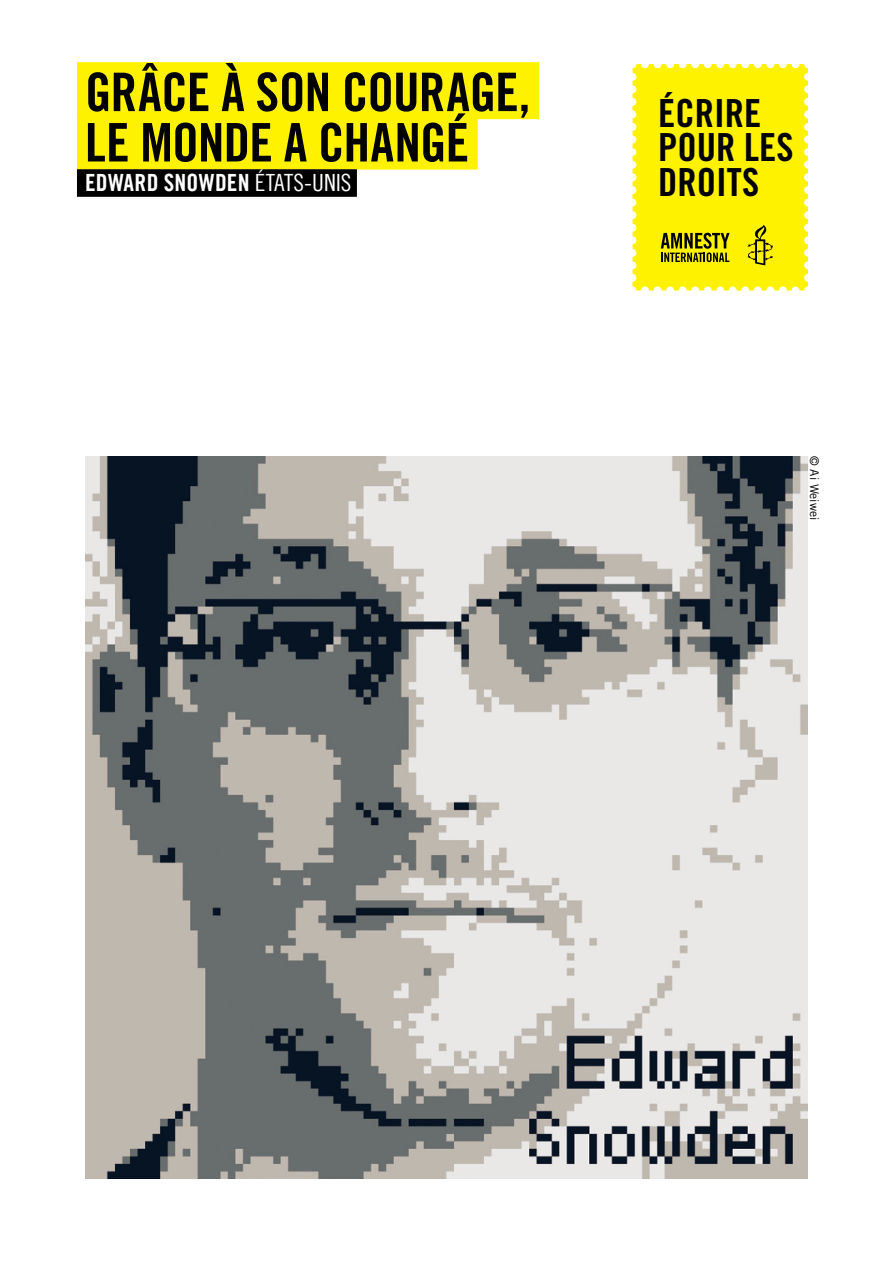
<style>
.page{position:relative;width:893px;height:1263px;background:#fff}
.page>*{position:absolute;margin:0;border:0;box-sizing:border-box;transform-origin:0 0}
.Head{font:53.25px "Amnesty Trade Gothic Bd Cn 20";letter-spacing:-.015em;color:#000}
.t1{font:38.7px/34.8px "Amnesty Trade Gothic Bd Cn 20";color:#000}
.Name{font:23.7px "Amnesty Trade Gothic Bd Cn 20";letter-spacing:.01em;color:#fff}
.t2{font:12px "Amnesty Trade Gothic";color:#000}
.s1{font-family:"Amnesty Trade Gothic Cn 18"}
</style>
<div class="page">
<svg style="left:632px;top:64px;width:176px;height:227px;background:#f7eb0b"></svg>
<div style="left:77px;top:62px;width:462px;height:57px;background:#fff200"></div>
<div style="left:77px;top:113px;width:401px;height:57px;background:#fff200"></div>
<div style="left:77px;top:169px;width:280px;height:28px;background:#000"></div>
<img style="left:85px;top:456px;width:723px;height:723px">
<p class="Head" style="left:85px;top:60px;width:447px">GRÂCE À SON COURAGE,</p>
<p class="Head" style="left:85px;top:110px;width:386px">LE MONDE A CHANGÉ</p>
<p class="Name" style="left:85px;top:169px;width:268px">EDWARD SNOWDEN <span class="s1">ÉTATS-UNIS</span></p>
<p class="t1" style="left:658px;top:95px;width:137px">ÉCRIRE<br>POUR LES<br>DROITS</p>
<p class="t2" style="left:822px;top:456px;width:65px;rotate:90deg">© Ai Weiwei</p>
</div>
